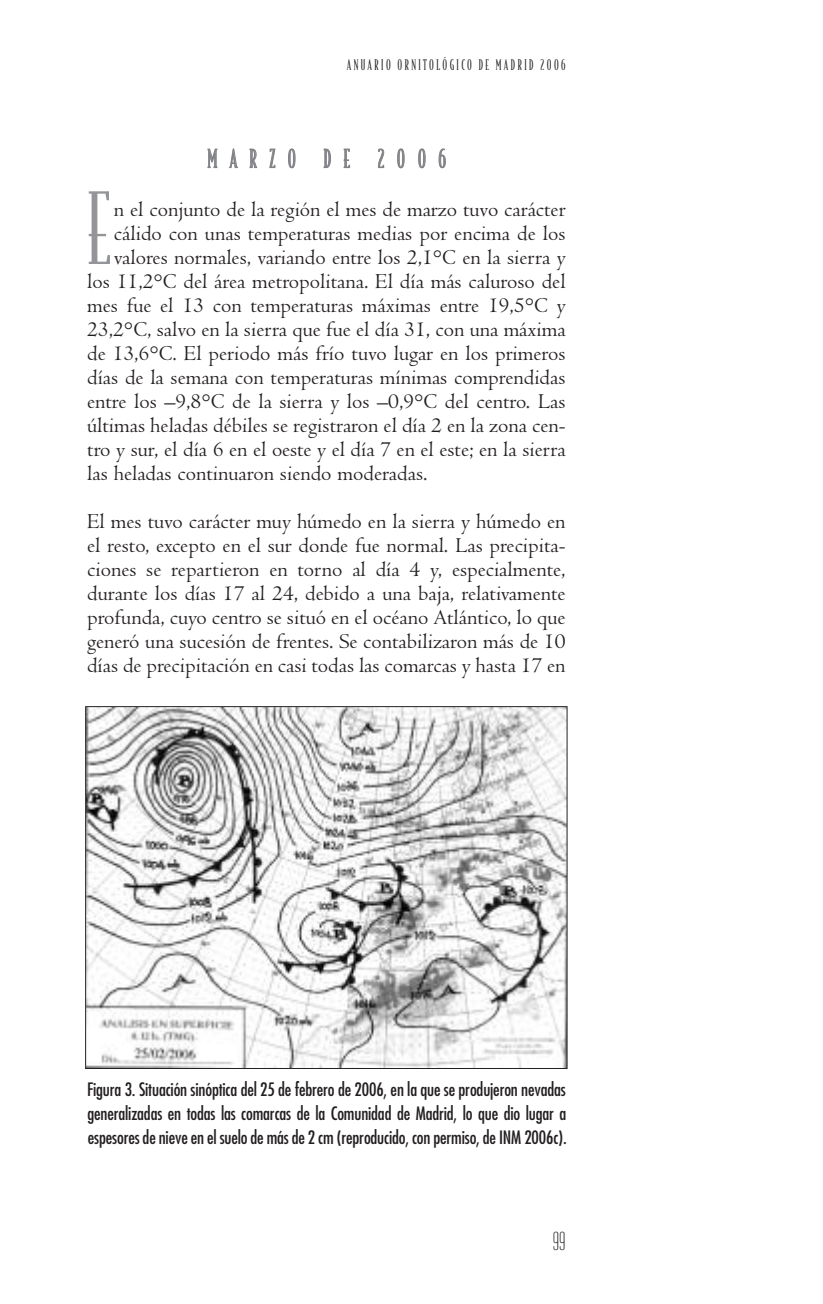
<style>
.page{position:relative;width:823px;height:1304px;background:#fff}
.page>*{position:absolute;margin:0;border:0;box-sizing:border-box;transform-origin:0 0}
.t1{font:300 94.2px "Bodega Serif";color:#939598}
.t2{font:300 24px "Bodega Serif";letter-spacing:.51em;color:#808285}
.t3{font:22px/24px "Centaur";color:#231f20;text-align:justify}
.t4{font:20px "Cg Aldous Vert";color:#231f20}
.t5{font:condensed 18px/24px "Futura";letter-spacing:-.01em;color:#231f20;text-align:justify}
.t6{font:300 14px "Bodega Serif";letter-spacing:.17em;color:#231f20}
</style>
<div class="page">
<svg style="left:207px;top:148px;width:10px;height:20px"></svg>
<svg style="left:229px;top:148px;width:9px;height:20px"></svg>
<svg style="left:249px;top:148px;width:8px;height:20px"></svg>
<svg style="left:269px;top:148px;width:6px;height:20px"></svg>
<svg style="left:288px;top:148px;width:7px;height:20px"></svg>
<svg style="left:323px;top:148px;width:8px;height:20px"></svg>
<svg style="left:343px;top:148px;width:7px;height:20px"></svg>
<svg style="left:378px;top:148px;width:6px;height:20px"></svg>
<svg style="left:397px;top:148px;width:7px;height:20px"></svg>
<svg style="left:418px;top:148px;width:7px;height:20px"></svg>
<svg style="left:438px;top:148px;width:8px;height:20px"></svg>
<svg style="left:85px;top:706px;width:482px;height:363px"></svg>
<p class="t6" style="left:346px;top:57px;width:220px">ANUARIO ORNITOLÓGICO DE MADRID 2006</p>
<p class="t2" style="left:207px;top:145px;width:240px">MARZO DE 2006</p>
<h1 class="t1" style="left:87px;top:176px;width:25px">E</h1>
<p class="t3" style="left:114px;top:200px;width:453px">n el conjunto de la región el mes de marzo tuvo carácter</p>
<p class="t3" style="left:114px;top:224px;width:453px">cálido con unas temperaturas medias por encima de los</p>
<p class="t3" style="left:114px;top:248px;width:453px">valores normales, variando entre los 2,1°C en la sierra y</p>
<p class="t3" style="left:87px;top:272px;width:479px">los 11,2°C del área metropolitana. El día más caluroso del</p>
<p class="t3" style="left:87px;top:296px;width:479px">mes fue el 13 con temperaturas máximas entre 19,5°C y</p>
<p class="t3" style="left:87px;top:320px;width:479px">23,2°C, salvo en la sierra que fue el día 31, con una máxima</p>
<p class="t3" style="left:87px;top:344px;width:479px">de 13,6°C. El periodo más frío tuvo lugar en los primeros</p>
<p class="t3" style="left:87px;top:368px;width:479px">días de la semana con temperaturas mínimas comprendidas</p>
<p class="t3" style="left:87px;top:392px;width:479px">entre los –9,8°C de la sierra y los –0,9°C del centro. Las</p>
<p class="t3" style="left:87px;top:416px;width:479px">últimas heladas débiles se registraron el día 2 en la zona cen-</p>
<p class="t3" style="left:87px;top:440px;width:479px">tro y sur, el día 6 en el oeste y el día 7 en el este; en la sierra</p>
<p class="t3" style="left:87px;top:464px;width:341px">las heladas continuaron siendo moderadas.</p>
<p class="t3" style="left:87px;top:512px;width:479px">El mes tuvo carácter muy húmedo en la sierra y húmedo en el resto, excepto en el sur donde fue normal. Las precipita&shy;ciones se repartieron en torno al día 4 y, especialmente, durante los días 17 al 24, debido a una baja, relativamente profunda, cuyo centro se situó en el océano Atlántico, lo que generó una sucesión de frentes. Se contabilizaron más de 10 días de precipitación en casi todas las comarcas y hasta 17 en</p>
<p class="t5" style="left:87px;top:1077px;width:481px">Figura 3. Situación sinóptica del 25 de febrero de 2006, en la que se produjeron nevadas generalizadas en todas las comarcas de la Comunidad de Madrid, lo que dio lugar a espesores de nieve en el suelo de más de 2 cm (reproducido, con permiso, de INM 2006c).</p>
<p class="t4" style="left:552px;top:1231px;width:14px">99</p>
</div>
